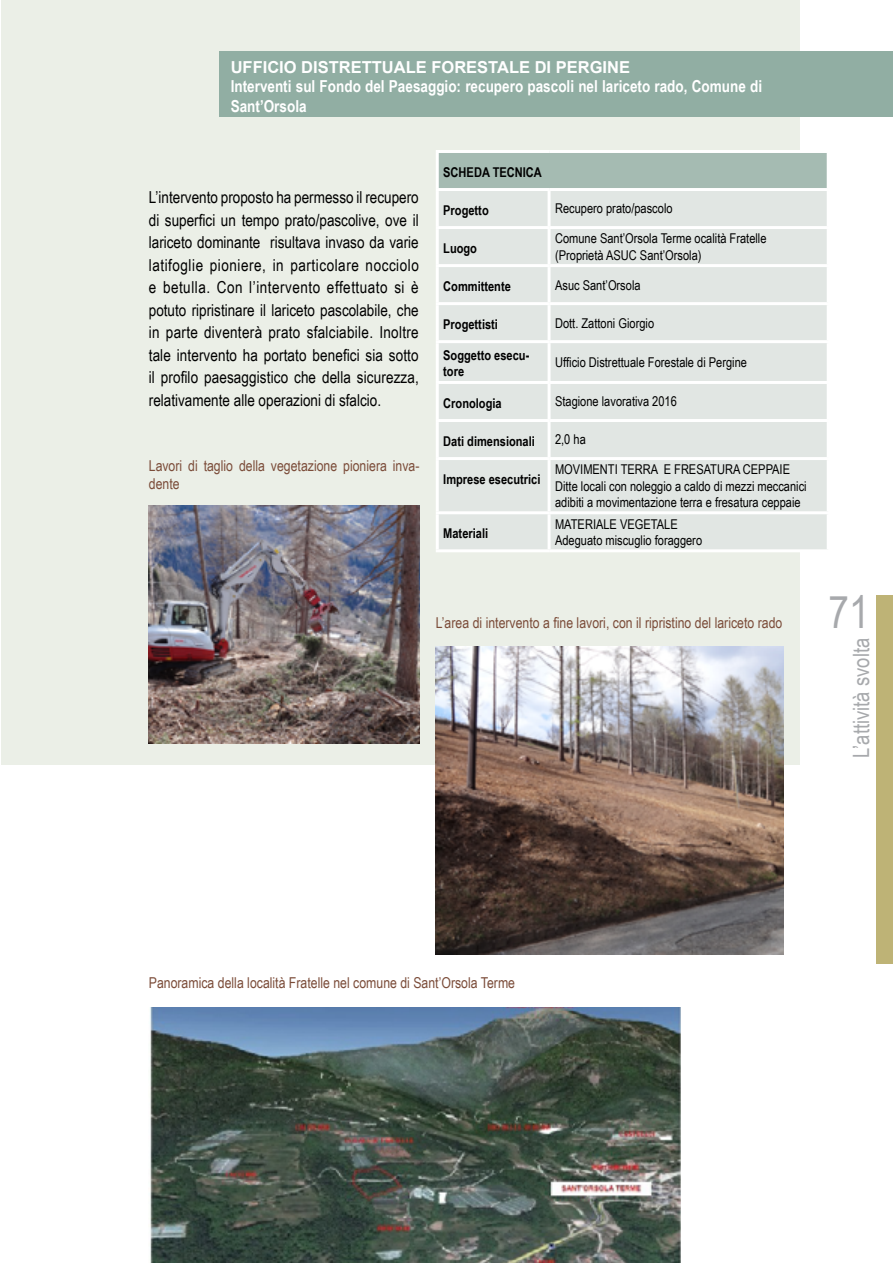
<style>
.page{position:relative;width:893px;height:1263px;background:#fff}
.page>*{position:absolute;margin:0;border:0;box-sizing:border-box;transform-origin:0 0}
.t1{font:45px "Arial Narrow";color:#a7a9ac}
.t2{font:22.5px "Arial Narrow";color:#a7a9ac}
.t3{font:16.5px/22.5px "Arial Narrow";color:#000;text-align:justify}
.t4{font:700 16.5px/19.8px "Arial Narrow";color:#fff}
.t5{font:700 16.5px "Arial";color:#fff}
.t6{font:15px/18px "Arial Narrow";color:#7b4c39}
.t7{font:13.5px/16.2px "Arial Narrow";color:#000}
.t8{font:700 13.5px/16.2px "Arial Narrow";color:#000}
</style>
<div class="page">
<div style="left:876px;top:595px;width:17px;height:369px;background:#beb376"></div>
<div style="left:2px;top:0;width:798px;height:765px;background:#ebefe7"></div>
<div style="left:220px;top:52px;width:673px;height:65px;background:#91aea3"></div>
<div style="left:437px;top:151px;width:391px;height:38px;background:#a5bbb2"></div>
<div style="left:800px;top:191px;width:27px;height:358px;background:#e1e6e3"></div>
<hr style="left:436px;top:150px;width:113px;height:3px;background:#fff">
<hr style="left:436px;top:153px;width:3px;height:35px;background:#fff">
<hr style="left:549px;top:150px;width:281px;height:3px;background:#fff">
<hr style="left:827px;top:153px;width:3px;height:35px;background:#fff">
<hr style="left:436px;top:188px;width:113px;height:3px;background:#fff">
<hr style="left:436px;top:191px;width:3px;height:35px;background:#fff">
<hr style="left:549px;top:188px;width:281px;height:3px;background:#fff">
<hr style="left:548px;top:191px;width:3px;height:35px;background:#fff">
<hr style="left:436px;top:226px;width:113px;height:3px;background:#fff">
<hr style="left:436px;top:229px;width:3px;height:35px;background:#fff">
<hr style="left:549px;top:226px;width:281px;height:3px;background:#fff">
<hr style="left:548px;top:229px;width:3px;height:35px;background:#fff">
<hr style="left:436px;top:264px;width:113px;height:3px;background:#fff">
<hr style="left:436px;top:267px;width:3px;height:35px;background:#fff">
<hr style="left:549px;top:264px;width:281px;height:3px;background:#fff">
<hr style="left:548px;top:267px;width:3px;height:35px;background:#fff">
<hr style="left:436px;top:302px;width:113px;height:3px;background:#fff">
<hr style="left:436px;top:305px;width:3px;height:35px;background:#fff">
<hr style="left:549px;top:302px;width:281px;height:3px;background:#fff">
<hr style="left:548px;top:305px;width:3px;height:35px;background:#fff">
<hr style="left:436px;top:340px;width:113px;height:3px;background:#fff">
<hr style="left:436px;top:343px;width:3px;height:38px;background:#fff">
<hr style="left:549px;top:340px;width:281px;height:3px;background:#fff">
<hr style="left:548px;top:343px;width:3px;height:38px;background:#fff">
<hr style="left:436px;top:381px;width:113px;height:3px;background:#fff">
<hr style="left:436px;top:384px;width:3px;height:35px;background:#fff">
<hr style="left:549px;top:381px;width:281px;height:3px;background:#fff">
<hr style="left:548px;top:384px;width:3px;height:35px;background:#fff">
<hr style="left:436px;top:419px;width:113px;height:3px;background:#fff">
<hr style="left:436px;top:422px;width:3px;height:35px;background:#fff">
<hr style="left:549px;top:419px;width:281px;height:3px;background:#fff">
<hr style="left:548px;top:422px;width:3px;height:35px;background:#fff">
<hr style="left:436px;top:457px;width:113px;height:3px;background:#fff">
<hr style="left:436px;top:460px;width:3px;height:51px;background:#fff">
<hr style="left:549px;top:457px;width:281px;height:3px;background:#fff">
<hr style="left:548px;top:460px;width:3px;height:51px;background:#fff">
<hr style="left:436px;top:511px;width:113px;height:3px;background:#fff">
<hr style="left:436px;top:514px;width:3px;height:35px;background:#fff">
<hr style="left:549px;top:511px;width:281px;height:3px;background:#fff">
<hr style="left:548px;top:514px;width:3px;height:35px;background:#fff">
<hr style="left:436px;top:549px;width:113px;height:3px;background:#fff">
<hr style="left:549px;top:549px;width:281px;height:3px;background:#fff">
<img style="left:150px;top:1007px;width:530px;height:256px">
<img style="left:149px;top:506px;width:270px;height:237px">
<img style="left:436px;top:646px;width:348px;height:309px">
<p class="t5" style="left:231px;top:56px;width:401px">UFFICIO DISTRETTUALE FORESTALE DI PERGINE</p>
<p class="t4" style="left:231px;top:76px;width:533px">Interventi sul Fondo del Paesaggio: recupero pascoli nel lariceto rado, Comune di<br>Sant’Orsola</p>
<p class="t3" style="left:149px;top:186px;width:272px">L’intervento proposto ha permesso il recupero di superfici un tempo prato/pascolive, ove il lariceto dominante risultava invaso da varie latifoglie pioniere, in particolare nocciolo e betulla. Con l’intervento effettuato si è potuto ripristinare il lariceto pascolabile, che in parte diventerà prato sfalciabile. Inoltre tale intervento ha portato benefici sia sotto il profilo paesaggistico che della sicurezza, relativamente alle operazioni di sfalcio.</p>
<p class="t6" style="left:149px;top:456px;width:272px">Lavori di taglio della vegetazione pioniera inva&shy;dente</p>
<p class="t8" style="left:443px;top:163px;width:100px">SCHEDA TECNICA</p>
<p class="t8" style="left:443px;top:201px;width:47px">Progetto</p>
<p class="t7" style="left:555px;top:200px;width:119px">Recupero prato/pascolo</p>
<p class="t8" style="left:443px;top:239px;width:35px">Luogo</p>
<p class="t7" style="left:555px;top:230px;width:213px">Comune Sant’Orsola Terme ocalità Fratelle (Proprietà ASUC Sant’Orsola)</p>
<p class="t8" style="left:443px;top:277px;width:69px">Committente</p>
<p class="t7" style="left:555px;top:276px;width:87px">Asuc Sant’Orsola</p>
<p class="t8" style="left:443px;top:315px;width:56px">Progettisti</p>
<p class="t7" style="left:555px;top:314px;width:101px">Dott. Zattoni Giorgio</p>
<p class="t8" style="left:443px;top:347px;width:88px">Soggetto esecu&shy;tore</p>
<p class="t7" style="left:555px;top:354px;width:193px">Ufficio Distrettuale Forestale di Pergine</p>
<p class="t8" style="left:443px;top:394px;width:60px">Cronologia</p>
<p class="t7" style="left:555px;top:393px;width:123px">Stagione lavorativa 2016</p>
<p class="t8" style="left:443px;top:432px;width:93px">Dati dimensionali</p>
<p class="t7" style="left:555px;top:431px;width:32px">2,0 ha</p>
<p class="t8" style="left:443px;top:470px;width:99px">Imprese esecutrici</p>
<p class="t7" style="left:555px;top:461px;width:253px">MOVIMENTI TERRA E FRESATURA CEPPAIE<br>Ditte locali con noleggio a caldo di mezzi meccanici adibiti a movimentazione terra e fresatura ceppaie</p>
<p class="t8" style="left:443px;top:525px;width:46px">Materiali</p>
<p class="t7" style="left:555px;top:515px;width:149px">MATERIALE VEGETALE<br>Adeguato miscuglio foraggero</p>
<p class="t6" style="left:436px;top:613px;width:348px">L’area di intervento a fine lavori, con il ripristino del lariceto rado</p>
<h1 class="t1" style="left:828px;top:579px;width:43px">71</h1>
<h2 class="t2" style="left:845px;top:758px;width:121px;rotate:-90deg">L’attività svolta</h2>
<p class="t6" style="left:149px;top:973px;width:368px">Panoramica della località Fratelle nel comune di Sant’Orsola Terme</p>
</div>
